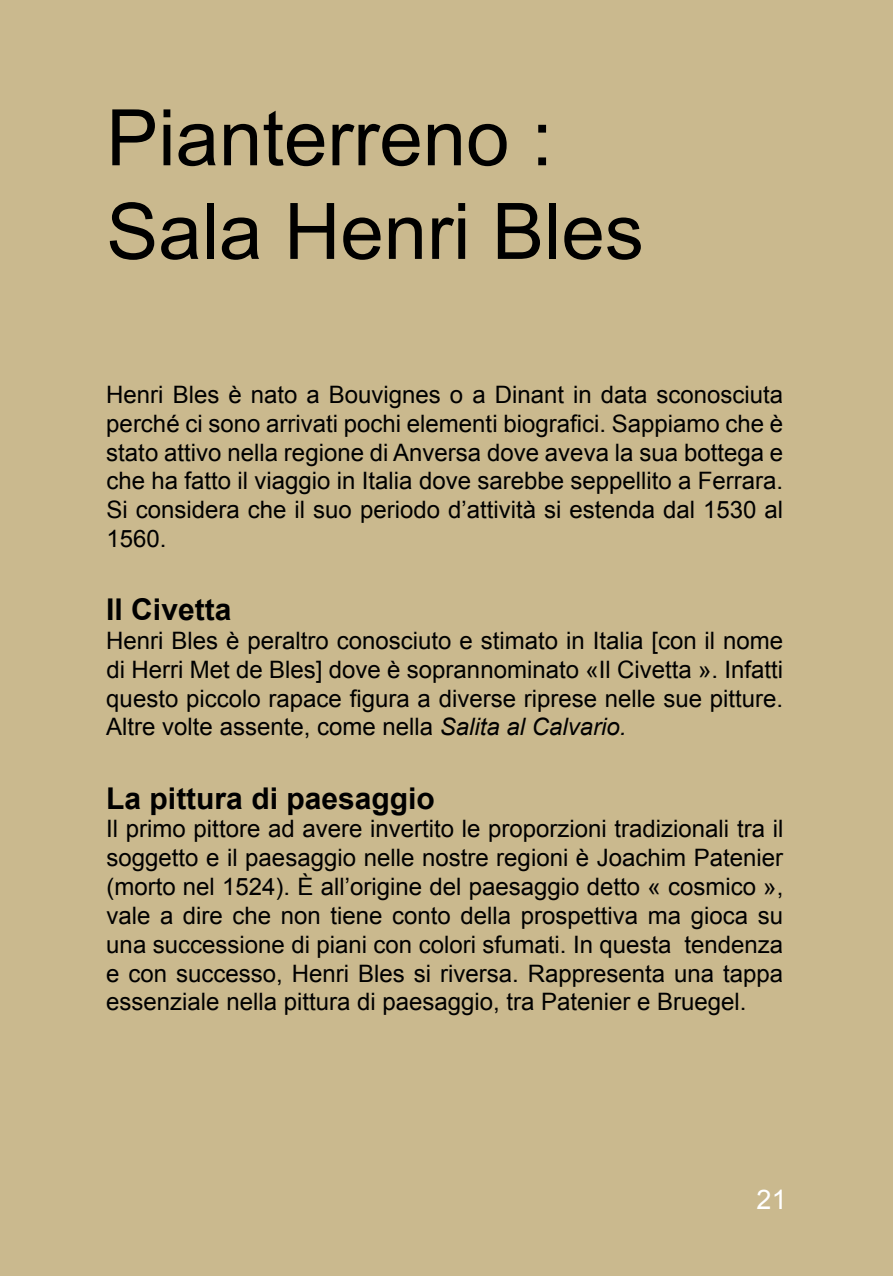
<style>
.page{position:relative;width:893px;height:1276px;background:#cab98e}
.page>*{position:absolute;margin:0;border:0;box-sizing:border-box;transform-origin:0 0}
.t1{font:78px/93.6px "Arial";color:#000}
.t2{font:700 30px "Arial";color:#000}
.t3{font:27px "Arial";color:#fff}
.t4{font:24px/28.8px "Arial";color:#000;text-align:justify}
.s1{font-style:italic}
</style>
<div class="page">
<h1 class="t1" style="left:106px;top:92px;width:539px">Pianterreno :<br>Sala Henri Bles</h1>
<p class="t4" style="left:106px;top:380px;width:678px">Henri Bles è nato a Bouvignes o a Dinant in data sconosciuta perché ci sono arrivati pochi elementi biografici. Sappiamo che è stato attivo nella regione di Anversa dove aveva la sua bottega e che ha fatto il viaggio in Italia dove sarebbe seppellito a Ferrara.<br>Si considera che il suo periodo d’attività si estenda dal 1530 al 1560.</p>
<p class="t2" style="left:106px;top:590px;width:127px">Il Civetta</p>
<p class="t4" style="left:106px;top:626px;width:678px">Henri Bles è peraltro conosciuto e stimato in Italia [con il nome di Herri Met de Bles] dove è soprannominato «Il Civetta ». Infatti questo piccolo rapace figura a diverse riprese nelle sue pitture.<br>Altre volte assente, come nella <span class="s1">Salita al Calvario.</span></p>
<p class="t2" style="left:106px;top:778px;width:330px">La pittura di paesaggio</p>
<p class="t4" style="left:106px;top:815px;width:678px">Il primo pittore ad avere invertito le proporzioni tradizionali tra il soggetto e il paesaggio nelle nostre regioni è Joachim Patenier (morto nel 1524). È all’origine del paesaggio detto « cosmico », vale a dire che non tiene conto della prospettiva ma gioca su una successione di piani con colori sfumati. In questa tendenza e con successo, Henri Bles si riversa. Rappresenta una tappa essenziale nella pittura di paesaggio, tra Patenier e Bruegel.</p>
<p class="t3" style="left:757px;top:1181px;width:32px">21</p>
</div>
